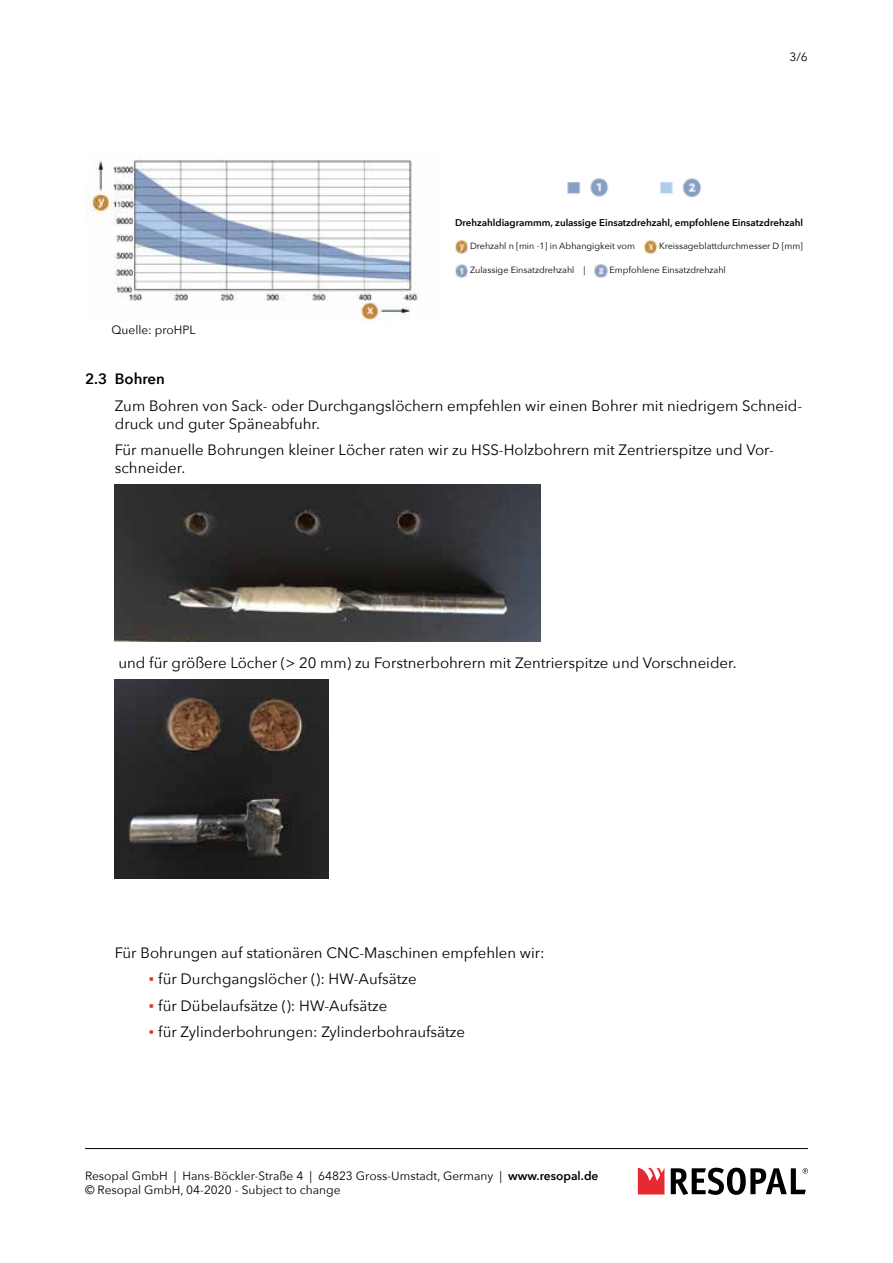
<style>
.page{position:relative;width:893px;height:1263px;background:#fff}
.page>*{position:absolute;margin:0;border:0;box-sizing:border-box;transform-origin:0 0}
.t1{font:15px/18px "Avenir Next";color:#000}
.t2{font:600 15px "Avenir Next";color:#000}
.t3{font:12px/14.4px "Avenir Next";color:#000}
.t4{font:600 9.75px "Avenir Next";color:#000}
.t5{font:9px "Avenir Next";color:#000}
.s1{font-family:"Arial";color:#dc2f34}
.s2{font-weight:600}
</style>
<div class="page">
<hr style="left:85px;top:1148px;width:723px;height:1px;background:#000">
<svg style="left:638px;top:1168px;width:26px;height:26px"></svg>
<svg style="left:671px;top:1168px;width:137px;height:27px"></svg>
<img style="left:115px;top:485px;width:425px;height:156px">
<img style="left:115px;top:679px;width:213px;height:199px">
<img style="left:85px;top:158px;width:334px;height:163px">
<img style="left:567px;top:178px;width:135px;height:19px">
<svg style="left:455px;top:241px;width:13px;height:13px"></svg>
<svg style="left:644px;top:241px;width:13px;height:13px"></svg>
<svg style="left:455px;top:264px;width:13px;height:13px"></svg>
<svg style="left:595px;top:264px;width:12px;height:13px"></svg>
<p class="t3" style="left:790px;top:49px;width:20px">3/6</p>
<p class="t3" style="left:111px;top:323px;width:86px">Quelle: proHPL</p>
<p class="t4" style="left:455px;top:214px;width:350px">Drehzahldiagrammm, zulassige Einsatzdrehzahl, empfohlene Einsatzdrehzahl</p>
<p class="t5" style="left:470px;top:239px;width:167px">Drehzahl n [min -1] in Abhangigkeit vom</p>
<p class="t5" style="left:659px;top:239px;width:145px">Kreissageblattdurchmesser D [mm]</p>
<p class="t5" style="left:470px;top:262px;width:117px">Zulassige Einsatzdrehzahl |</p>
<p class="t5" style="left:610px;top:262px;width:118px">Empfohlene Einsatzdrehzahl</p>
<p class="t2" style="left:85px;top:366px;width:81px">2.3 Bohren</p>
<p class="t1" style="left:115px;top:396px;width:689px">Zum Bohren von Sack- oder Durchgangslöchern empfehlen wir einen Bohrer mit niedrigem Schneid&shy;druck und guter Späneabfuhr.</p>
<p class="t1" style="left:115px;top:441px;width:661px">Für manuelle Bohrungen kleiner Löcher raten wir zu HSS-Holzbohrern mit Zentrierspitze und Vor&shy;schneider.</p>
<p class="t1" style="left:119px;top:653px;width:620px">und für größere Löcher (&gt; 20 mm) zu Forstnerbohrern mit Zentrierspitze und Vorschneider.</p>
<p class="t1" style="left:115px;top:943px;width:431px">Für Bohrungen auf stationären CNC-Maschinen empfehlen wir:</p>
<p class="t1" style="left:149px;top:969px;width:269px"><span class="s1">▪</span> für Durchgangslöcher (): HW-Aufsätze</p>
<p class="t1" style="left:149px;top:996px;width:240px"><span class="s1">▪</span> für Dübelaufsätze (): HW-Aufsätze</p>
<p class="t1" style="left:149px;top:1022px;width:318px"><span class="s1">▪</span> für Zylinderbohrungen: Zylinderbohraufsätze</p>
<p class="t3" style="left:85px;top:1168px;width:515px">Resopal GmbH | Hans-Böckler-Straße 4 | 64823 Gross-Umstadt, Germany | <span class="s2">www.resopal.de </span>© Resopal GmbH, 04-2020 - Subject to change</p>
</div>
